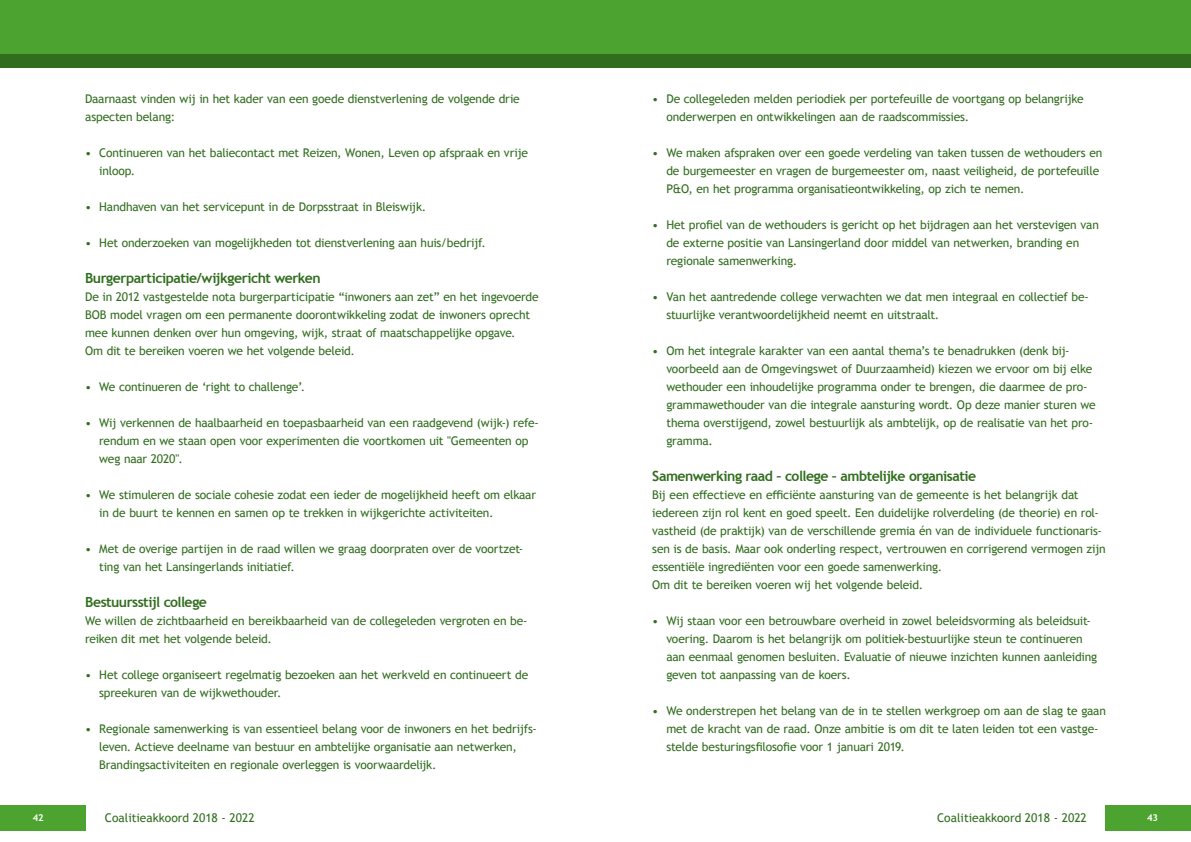
<style>
.page{position:relative;width:1191px;height:842px;background:#fff}
.page>*{position:absolute;margin:0;border:0;box-sizing:border-box;transform-origin:0 0}
.t1{font:700 14px "Trebuchet MS";letter-spacing:-.035em;color:#316d1e}
.t2{font:12px/18px "Trebuchet MS";letter-spacing:-.015em;color:#316d1e}
.t3{font:700 9.5px "Trebuchet MS";color:#fff}
</style>
<div class="page">
<div style="left:0;top:0;width:595px;height:60px;background:#4da32f"></div>
<div style="left:595px;top:0;width:596px;height:60px;background:#4da32f"></div>
<div style="left:0;top:54px;width:595px;height:14px;background:#316d1e"></div>
<div style="left:595px;top:54px;width:596px;height:14px;background:#316d1e"></div>
<div style="left:0;top:806px;width:85px;height:25px;background:#4da32f"></div>
<div style="left:1106px;top:806px;width:85px;height:25px;background:#4da32f"></div>
<p class="t2" style="left:85px;top:90px;width:436px">Daarnaast vinden wij in het kader van een goede dienstverlening de volgende drie aspecten belang:</p>
<p class="t2" style="left:99px;top:144px;width:430px;text-indent:-14px">• Continueren van het baliecontact met Reizen, Wonen, Leven op afspraak en vrije inloop.</p>
<p class="t2" style="left:85px;top:198px;width:340px">• Handhaven van het servicepunt in de Dorpsstraat in Bleiswijk.</p>
<p class="t2" style="left:85px;top:234px;width:400px">• Het onderzoeken van mogelijkheden tot dienstverlening aan huis/bedrijf.</p>
<p class="t1" style="left:85px;top:269px;width:237px">Burgerparticipatie/wijkgericht werken</p>
<p class="t2" style="left:85px;top:288px;width:455px">De in 2012 vastgestelde nota burgerparticipatie “inwoners aan zet” en het ingevoerde BOB model vragen om een permanente doorontwikkeling zodat de inwoners oprecht mee kunnen denken over hun omgeving, wijk, straat of maatschappelijke opgave.<br>Om dit te bereiken voeren we het volgende beleid.</p>
<p class="t2" style="left:85px;top:378px;width:219px">• We continueren de ‘right to challenge’.</p>
<p class="t2" style="left:99px;top:414px;width:441px;text-indent:-14px">• Wij verkennen de haalbaarheid en toepasbaarheid van een raadgevend (wijk-) refe&shy;rendum en we staan open voor experimenten die voortkomen uit "Gemeenten op weg naar 2020".</p>
<p class="t2" style="left:99px;top:486px;width:438px;text-indent:-14px">• We stimuleren de sociale cohesie zodat een ieder de mogelijkheid heeft om elkaar in de buurt te kennen en samen op te trekken in wijkgerichte activiteiten.</p>
<p class="t2" style="left:99px;top:540px;width:425px;text-indent:-14px">• Met de overige partijen in de raad willen we graag doorpraten over de voortzet&shy;ting van het Lansingerlands initiatief.</p>
<p class="t1" style="left:85px;top:593px;width:123px">Bestuursstijl college</p>
<p class="t2" style="left:85px;top:612px;width:444px">We willen de zichtbaarheid en bereikbaarheid van de collegeleden vergroten en be&shy;reiken dit met het volgende beleid.</p>
<p class="t2" style="left:99px;top:666px;width:430px;text-indent:-14px">• Het college organiseert regelmatig bezoeken aan het werkveld en continueert de spreekuren van de wijkwethouder.</p>
<p class="t2" style="left:99px;top:720px;width:439px;text-indent:-14px">• Regionale samenwerking is van essentieel belang voor de inwoners en het bedrijfs&shy;leven. Actieve deelname van bestuur en ambtelijke organisatie aan netwerken,<br>Brandingsactiviteiten en regionale overleggen is voorwaardelijk.</p>
<p class="t2" style="left:666px;top:90px;width:419px;text-indent:-14px">• De collegeleden melden periodiek per portefeuille de voortgang op belangrijke onderwerpen en ontwikkelingen aan de raadscommissies.</p>
<p class="t2" style="left:666px;top:144px;width:437px;text-indent:-14px">• We maken afspraken over een goede verdeling van taken tussen de wethouders en de burgemeester en vragen de burgemeester om, naast veiligheid, de portefeuille<br>P&amp;O, en het programma organisatieontwikkeling, op zich te nemen.</p>
<p class="t2" style="left:666px;top:216px;width:434px;text-indent:-14px">• Het profiel van de wethouders is gericht op het bijdragen aan het verstevigen van de externe positie van Lansingerland door middel van netwerken, branding en regionale samenwerking.</p>
<p class="t2" style="left:666px;top:288px;width:424px;text-indent:-14px">• Van het aantredende college verwachten we dat men integraal en collectief be&shy;stuurlijke verantwoordelijkheid neemt en uitstraalt.</p>
<p class="t2" style="left:666px;top:342px;width:431px;text-indent:-14px">• Om het integrale karakter van een aantal thema’s te benadrukken (denk bij&shy;voorbeeld aan de Omgevingswet of Duurzaamheid) kiezen we ervoor om bij elke wethouder een inhoudelijke programma onder te brengen, die daarmee de pro&shy;grammawethouder van die integrale aansturing wordt. Op deze manier sturen we thema overstijgend, zowel bestuurlijk als ambtelijk, op de realisatie van het pro&shy;gramma.</p>
<p class="t1" style="left:652px;top:467px;width:325px">Samenwerking raad – college – ambtelijke organisatie</p>
<p class="t2" style="left:652px;top:486px;width:455px">Bij een effectieve en efficiënte aansturing van de gemeente is het belangrijk dat iedereen zijn rol kent en goed speelt. Een duidelijke rolverdeling (de theorie) en rol&shy;vastheid (de praktijk) van de verschillende gremia én van de individuele functionaris&shy;sen is de basis. Maar ook onderling respect, vertrouwen en corrigerend vermogen zijn essentiële ingrediënten voor een goede samenwerking.<br>Om dit te bereiken voeren wij het volgende beleid.</p>
<p class="t2" style="left:666px;top:612px;width:432px;text-indent:-14px">• Wij staan voor een betrouwbare overheid in zowel beleidsvorming als beleidsuit&shy;voering. Daarom is het belangrijk om politiek-bestuurlijke steun te continueren aan eenmaal genomen besluiten. Evaluatie of nieuwe inzichten kunnen aanleiding geven tot aanpassing van de koers.</p>
<p class="t2" style="left:666px;top:702px;width:441px;text-indent:-14px">• We onderstrepen het belang van de in te stellen werkgroep om aan de slag te gaan met de kracht van de raad. Onze ambitie is om dit te laten leiden tot een vastge&shy;stelde besturingsfilosofie voor 1 januari 2019.</p>
<p class="t3" style="left:33px;top:811px;width:12px">42</p>
<p class="t2" style="left:105px;top:808px;width:151px">Coalitieakkoord 2018 - 2022</p>
<p class="t2" style="left:937px;top:808px;width:151px">Coalitieakkoord 2018 - 2022</p>
<p class="t3" style="left:1147px;top:811px;width:12px">43</p>
</div>
